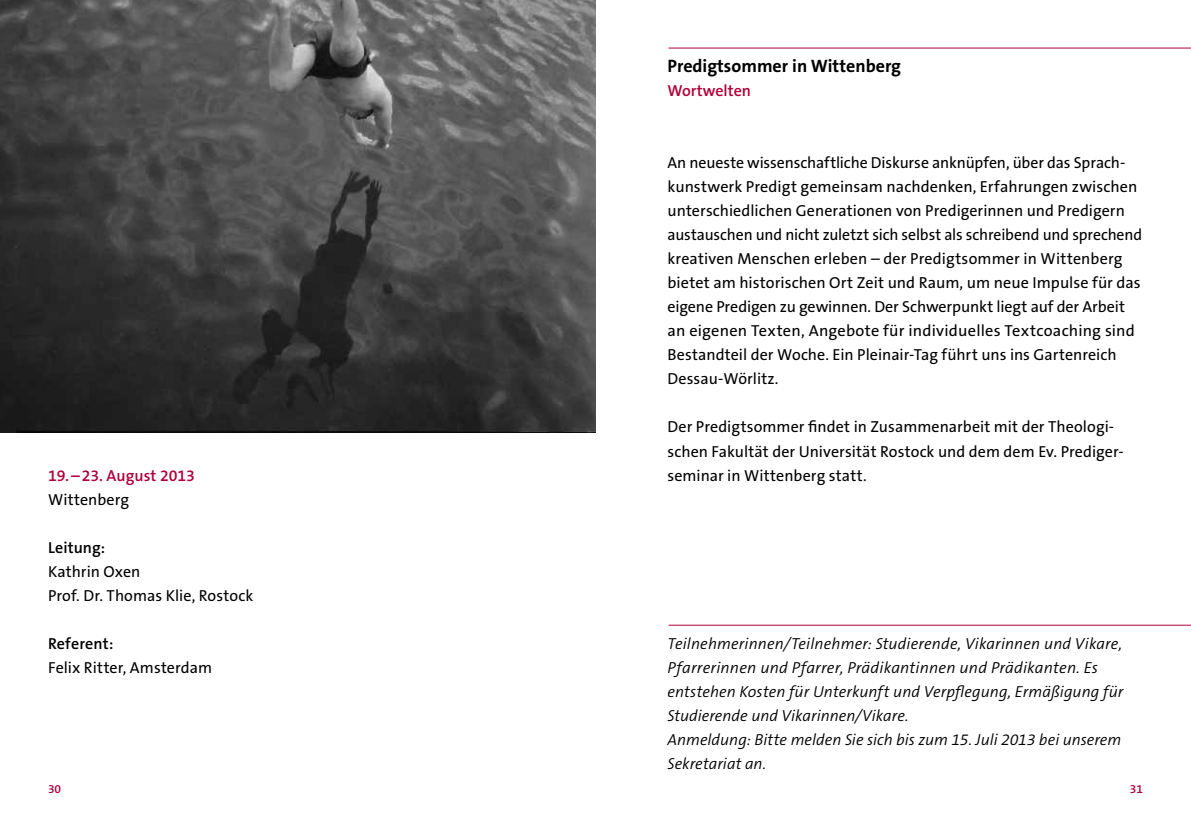
<style>
.page{position:relative;width:1191px;height:840px;background:#fff}
.page>*{position:absolute;margin:0;border:0;box-sizing:border-box;transform-origin:0 0}
.t1{font:700 18px "The Sans B7";color:#000}
.t2{font:16px/24px "The Sans B5 Plain";letter-spacing:.005em;color:#000}
.t3{font:italic 300 16px/24px "The Sans B4";letter-spacing:.005em;color:#000}
.t4{font:600 16px "The Sans B6";color:#b1003a}
.t5{font:600 16px "The Sans B6";letter-spacing:.01em;color:#000}
.t6{font:600 12px "The Sans B6";color:#b1003a}
</style>
<div class="page">
<hr style="left:668px;top:624px;width:523px;height:1px;background:#b1003a">
<hr style="left:668px;top:48px;width:523px;height:1px;background:#b1003a">
<img style="left:0;top:0;width:595px;height:432px">
<p class="t4" style="left:48px;top:466px;width:148px">19.–23. August 2013</p>
<p class="t2" style="left:48px;top:488px;width:83px">Wittenberg</p>
<p class="t5" style="left:48px;top:538px;width:59px">Leitung:</p>
<p class="t2" style="left:48px;top:560px;width:207px">Kathrin Oxen<br>Prof. Dr. Thomas Klie, Rostock</p>
<p class="t5" style="left:48px;top:634px;width:67px">Referent:</p>
<p class="t2" style="left:48px;top:656px;width:166px">Felix Ritter, Amsterdam</p>
<p class="t1" style="left:667px;top:56px;width:235px">Predigtsommer in Wittenberg</p>
<p class="t4" style="left:667px;top:82px;width:85px">Wortwelten</p>
<p class="t2" style="left:667px;top:152px;width:476px">An neueste wissenschaftliche Diskurse anknüpfen, über das Sprach&shy;kunstwerk Predigt gemeinsam nachdenken, Erfahrungen zwischen unterschiedlichen Generationen von Predigerinnen und Predigern austauschen und nicht zuletzt sich selbst als schreibend und sprechend kreativen Menschen erleben – der Predigtsommer in Wittenberg bietet am historischen Ort Zeit und Raum, um neue Impulse für das eigene Predigen zu gewinnen. Der Schwerpunkt liegt auf der Arbeit an eigenen Texten, Angebote für individuelles Textcoaching sind Bestandteil der Woche. Ein Pleinair-Tag führt uns ins Gartenreich Dessau-Wörlitz.</p>
<p class="t2" style="left:667px;top:416px;width:458px">Der Predigtsommer findet in Zusammenarbeit mit der Theologi&shy;schen Fakultät der Universität Rostock und dem dem Ev. Prediger&shy;seminar in Wittenberg statt.</p>
<p class="t3" style="left:667px;top:632px;width:457px">Teilnehmerinnen/Teilnehmer: Studierende, Vikarinnen und Vikare, Pfarrerinnen und Pfarrer, Prädikantinnen und Prädikanten. Es entstehen Kosten für Unterkunft und Verpflegung, Ermäßigung für Studierende und Vikarinnen/Vikare.<br>Anmeldung: Bitte melden Sie sich bis zum 15. Juli 2013 bei unserem Sekretariat an.</p>
<p class="t6" style="left:48px;top:782px;width:15px">30</p>
<p class="t6" style="left:1129px;top:782px;width:15px">31</p>
</div>
